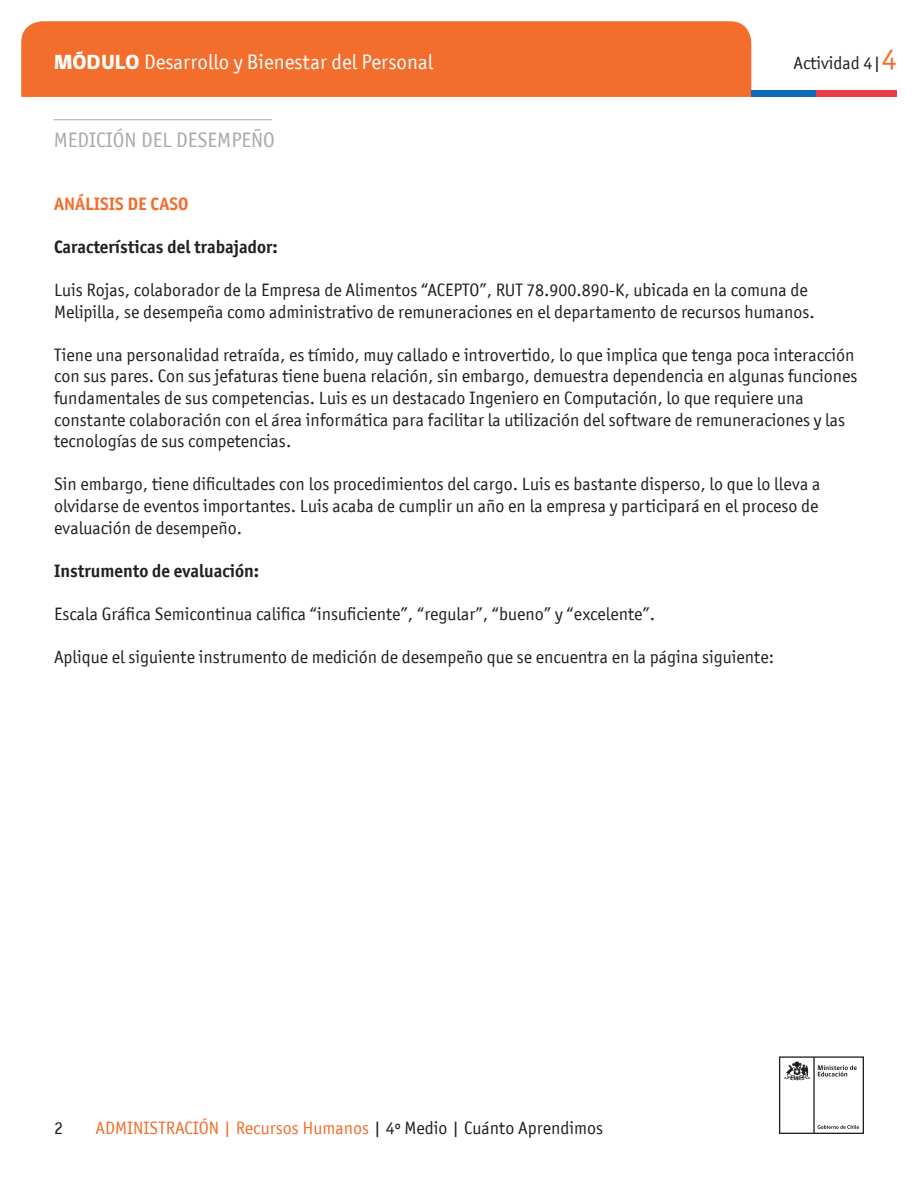
<style>
.page{position:relative;width:918px;height:1188px;background:#fff}
.page>*{position:absolute;margin:0;border:0;box-sizing:border-box;transform-origin:0 0}
.t1{font:21px "Officina San ITC";color:#fff}
.t2{font:21px "Officina San ITC";color:#a8a9ad}
.t3{font:18px/21.6px "Officina San ITC";color:#231f20}
.t4{font:18px "Officina San ITC";color:#f36e2d}
.t5{font:700 18px "Officina San ITC";color:#231f20}
.t6{font:700 18px "Officina San ITC";color:#f36e2d}
.s1{font-family:"gob CL";font-weight:800}
.s2{font-size:30px;color:#f36e2d}
.s3{color:#231f20}
</style>
<div class="page">
<svg style="left:779px;top:1056px;width:85px;height:78px"></svg>
<div style="left:21px;top:21px;width:730px;height:76px;background:#f36e2d"></div>
<div style="left:751px;top:90px;width:65px;height:7px;background:#0f69b4"></div>
<div style="left:816px;top:90px;width:81px;height:7px;background:#eb3c46"></div>
<hr style="left:54px;top:119px;width:218px;height:1px;background:#a8a9ad">
<p class="t1" style="left:54px;top:50px;width:381px"><span class="s1">MÓDULO</span> Desarrollo y Bienestar del Personal</p>
<p class="t2" style="left:54px;top:128px;width:223px">MEDICIÓN DEL DESEMPEÑO</p>
<p class="t3" style="left:794px;top:52px;width:105px">Actividad 4|<span class="s2">4</span></p>
<p class="t6" style="left:54px;top:192px;width:136px">ANÁLISIS DE CASO</p>
<p class="t5" style="left:54px;top:236px;width:225px">Características del trabajador:</p>
<p class="t3" style="left:54px;top:279px;width:762px">Luis Rojas, colaborador de la Empresa de Alimentos “ACEPTO”, RUT 78.900.890-K, ubicada en la comuna de<br>Melipilla, se desempeña como administrativo de remuneraciones en el departamento de recursos humanos.</p>
<p class="t3" style="left:54px;top:344px;width:805px">Tiene una personalidad retraída, es tímido, muy callado e introvertido, lo que implica que tenga poca interacción con sus pares. Con sus jefaturas tiene buena relación, sin embargo, demuestra dependencia en algunas funciones fundamentales de sus competencias. Luis es un destacado Ingeniero en Computación, lo que requiere una constante colaboración con el área informática para facilitar la utilización del software de remuneraciones y las tecnologías de sus competencias.</p>
<p class="t3" style="left:54px;top:474px;width:768px;text-align:justify">Sin embargo, tiene dificultades con los procedimientos del cargo. Luis es bastante disperso, lo que lo lleva a olvidarse de eventos importantes. Luis acaba de cumplir un año en la empresa y participará en el proceso de evaluación de desempeño.</p>
<p class="t5" style="left:54px;top:560px;width:207px">Instrumento de evaluación:</p>
<p class="t3" style="left:54px;top:603px;width:603px">Escala Gráfica Semicontinua califica “insuficiente”, “regular”, “bueno” y “excelente”.</p>
<p class="t3" style="left:54px;top:646px;width:722px">Aplique el siguiente instrumento de medición de desempeño que se encuentra en la página siguiente:</p>
<p class="t3" style="left:54px;top:1117px;width:10px">2</p>
<p class="t4" style="left:95px;top:1118px;width:509px">ADMINISTRACIÓN | Recursos Humanos <span class="s3">| 4º Medio | Cuánto Aprendimos</span></p>
</div>
